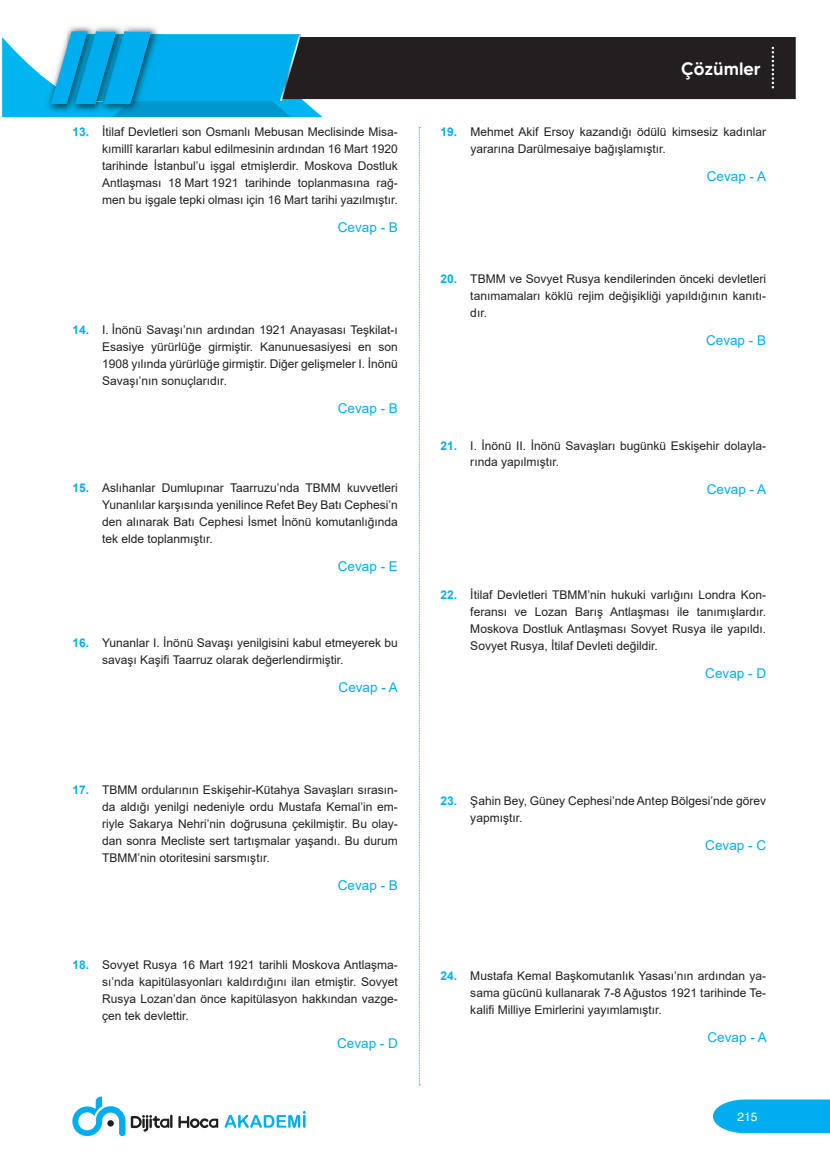
<style>
.page{position:relative;width:830px;height:1170px;background:#fff}
.page>*{position:absolute;margin:0;border:0;box-sizing:border-box;transform-origin:0 0}
.t1{font:500 18px "MADE Tommy Soft";color:#fff}
.CEVAP{font:13.5px "Arial";color:#00aeef}
.t2{font:12px/17px "Arial";color:#231f20;text-align:justify}
.t3{font:12px "yargi Helvetica";color:#fff}
.s1{font-weight:700;color:#00aeef}
</style>
<div class="page">
<svg style="left:713px;top:1099px;width:116px;height:33px;background:#11b3f0"></svg>
<svg style="left:72px;top:1096px;width:53px;height:39px"></svg>
<svg style="left:107px;top:1119px;width:7px;height:7px"></svg>
<svg style="left:224px;top:1111px;width:81px;height:16px"></svg>
<svg style="left:178px;top:1116px;width:40px;height:12px"></svg>
<svg style="left:131px;top:1114px;width:41px;height:17px"></svg>
<svg style="left:418px;top:127px;width:2px;height:958px"></svg>
<div style="left:322px;top:37px;width:473px;height:62px;background:#231f20"></div>
<svg style="left:2px;top:26px;width:320px;height:91px;background:#2babda"></svg>
<svg style="left:771px;top:47px;width:2px;height:41px"></svg>
<p class="t2" style="left:102px;top:124px;width:297px;text-indent:-30px"><span class="s1">13.</span> İtilaf Devletleri son Osmanlı Mebusan Meclisinde Misa&shy;kımillî kararları kabul edilmesinin ardından 16 Mart 1920 tarihinde İstanbul’u işgal etmişlerdir. Moskova Dostluk Antlaşması 18 Mart 1921 tarihinde toplanmasına rağ&shy;men bu işgale tepki olması için 16 Mart tarihi yazılmıştır.</p>
<p class="CEVAP" style="left:338px;top:218px;width:62px">Cevap - B</p>
<p class="t2" style="left:102px;top:321px;width:297px;text-indent:-30px"><span class="s1">14.</span> I. İnönü Savaşı’nın ardından 1921 Anayasası Teşkilat-ı Esasiye yürürlüğe girmiştir. Kanunuesasiyesi en son 1908 yılında yürürlüğe girmiştir. Diğer gelişmeler I. İnönü Savaşı’nın sonuçlarıdır.</p>
<p class="CEVAP" style="left:338px;top:399px;width:62px">Cevap - B</p>
<p class="t2" style="left:102px;top:479px;width:297px;text-indent:-30px"><span class="s1">15.</span> Aslıhanlar Dumlupınar Taarruzu’nda TBMM kuvvetleri Yunanlılar karşısında yenilince Refet Bey Batı Cephesi’n den alınarak Batı Cephesi İsmet İnönü komutanlığında tek elde toplanmıştır.</p>
<p class="CEVAP" style="left:338px;top:556px;width:62px">Cevap - E</p>
<p class="t2" style="left:102px;top:634px;width:297px;text-indent:-30px"><span class="s1">16.</span> Yunanlar I. İnönü Savaşı yenilgisini kabul etmeyerek bu savaşı Kaşifi Taarruz olarak değerlendirmiştir.</p>
<p class="CEVAP" style="left:338px;top:678px;width:61px">Cevap - A</p>
<p class="t2" style="left:102px;top:781px;width:297px;text-indent:-30px"><span class="s1">17.</span> TBMM ordularının Eskişehir-Kütahya Savaşları sırasın&shy;da aldığı yenilgi nedeniyle ordu Mustafa Kemal’in em&shy;riyle Sakarya Nehri’nin doğrusuna çekilmiştir. Bu olay&shy;dan sonra Mecliste sert tartışmalar yaşandı. Bu durum TBMM’nin otoritesini sarsmıştır.</p>
<p class="CEVAP" style="left:338px;top:875px;width:62px">Cevap - B</p>
<p class="t2" style="left:102px;top:955px;width:297px;text-indent:-30px"><span class="s1">18.</span> Sovyet Rusya 16 Mart 1921 tarihli Moskova Antlaşma&shy;sı’nda kapitülasyonları kaldırdığını ilan etmiştir. Sovyet Rusya Lozan’dan önce kapitülasyon hakkından vazge&shy;çen tek devlettir.</p>
<p class="CEVAP" style="left:337px;top:1033px;width:62px">Cevap - D</p>
<h1 class="t1" style="left:680px;top:57px;width:81px">Çözümler</h1>
<p class="t2" style="left:470px;top:124px;width:297px;text-indent:-30px"><span class="s1">19.</span> Mehmet Akif Ersoy kazandığı ödülü kimsesiz kadınlar yararına Darülmesaiye bağışlamıştır.</p>
<p class="CEVAP" style="left:706px;top:167px;width:61px">Cevap - A</p>
<p class="t2" style="left:470px;top:270px;width:297px;text-indent:-30px"><span class="s1">20.</span> TBMM ve Sovyet Rusya kendilerinden önceki devletleri tanımamaları köklü rejim değişikliği yapıldığının kanıtı&shy;dır.</p>
<p class="CEVAP" style="left:705px;top:331px;width:62px">Cevap - B</p>
<p class="t2" style="left:470px;top:436px;width:297px;text-indent:-30px"><span class="s1">21.</span> I. İnönü II. İnönü Savaşları bugünkü Eskişehir dolayla&shy;rında yapılmıştır.</p>
<p class="CEVAP" style="left:706px;top:480px;width:61px">Cevap - A</p>
<p class="t2" style="left:470px;top:586px;width:297px;text-indent:-30px"><span class="s1">22.</span> İtilaf Devletleri TBMM’nin hukuki varlığını Londra Kon&shy;feransı ve Lozan Barış Antlaşması ile tanımışlardır.<br>Moskova Dostluk Antlaşması Sovyet Rusya ile yapıldı.<br>Sovyet Rusya, İtilaf Devleti değildir.</p>
<p class="CEVAP" style="left:705px;top:663px;width:62px">Cevap - D</p>
<p class="t2" style="left:470px;top:792px;width:297px;text-indent:-30px"><span class="s1">23.</span> Şahin Bey, Güney Cephesi’nde Antep Bölgesi’nde görev yapmıştır.</p>
<p class="CEVAP" style="left:705px;top:835px;width:62px">Cevap - C</p>
<p class="t2" style="left:470px;top:967px;width:297px;text-indent:-30px"><span class="s1">24.</span> Mustafa Kemal Başkomutanlık Yasası’nın ardından ya&shy;sama gücünü kullanarak 7-8 Ağustos 1921 tarihinde Te&shy;kalifi Milliye Emirlerini yayımlamıştır.</p>
<p class="CEVAP" style="left:707px;top:1027px;width:61px">Cevap - A</p>
<p class="t3" style="left:737px;top:1109px;width:22px">215</p>
</div>
